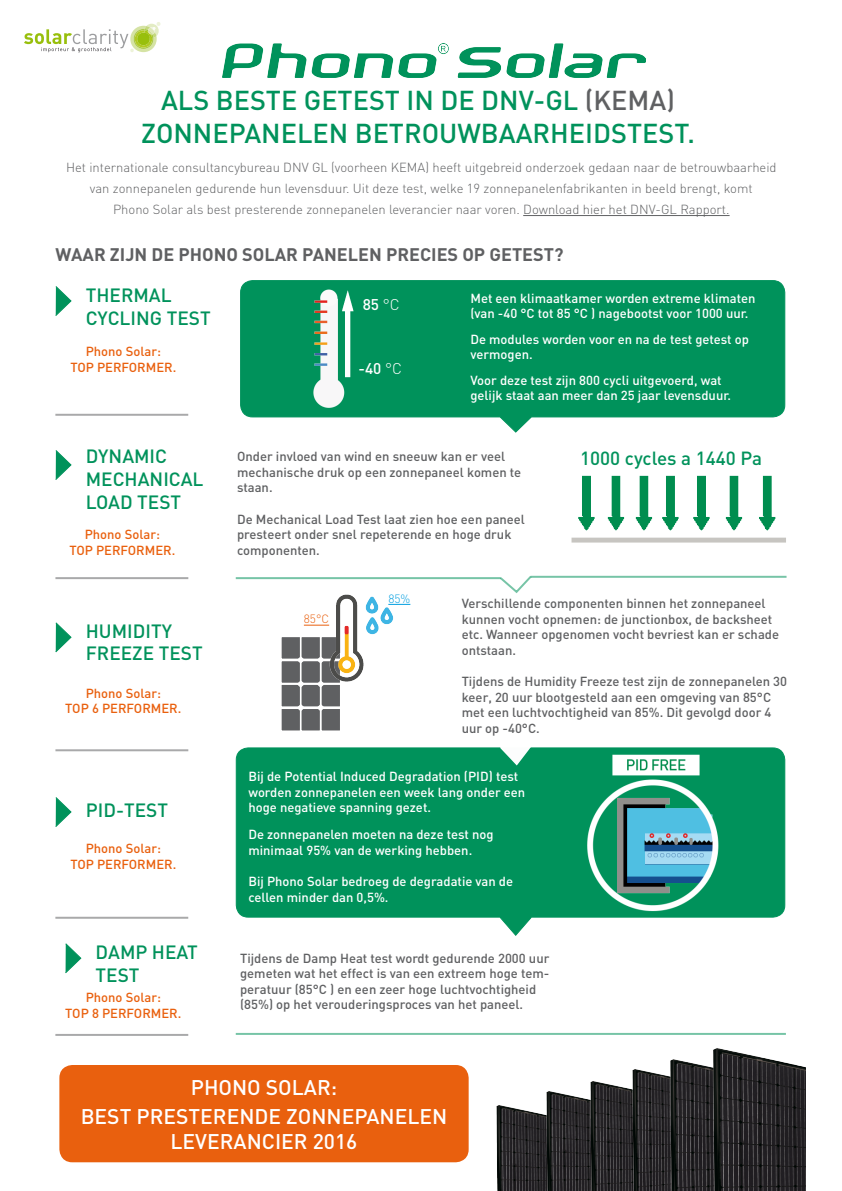
<style>
.page{position:relative;width:842px;height:1191px;background:#fff}
.page>*{position:absolute;margin:0;border:0;box-sizing:border-box;transform-origin:0 0}
.t1{font:500 27px "DIN";color:#00925b}
.t2{font:500 21px "DIN";color:#fff}
.t3{font:500 19px/22.8px "DIN";color:#00925b}
.t4{font:500 18.8px "DIN";color:#00925b}
.t5{font:700 18px "DIN";color:#5f6062}
.t6{font:500 15.4px "DIN";color:#fff}
.t7{font:500 13px/15.6px "DIN";color:#5f6062}
.t8{font:500 13px/15.6px "DIN";color:#fff}
.t9{font:300 13px/20.8px "DIN";color:#5f6062;text-align:center}
.t10{font:500 13px "DIN";color:#e9600e}
.t11{font:300 11.9px "DIN";color:#e9600e}
.t12{font:300 11.9px "DIN";color:#009ee0}
.s1{color:#5f6062}
.s2{font-weight:300}
</style>
<div class="page">
<hr style="left:55px;top:414px;width:133px;height:2px;background:#5f6062">
<hr style="left:55px;top:577px;width:133px;height:2px;background:#5f6062">
<hr style="left:55px;top:749px;width:133px;height:2px;background:#5f6062">
<hr style="left:55px;top:916px;width:133px;height:2px;background:#5f6062">
<div style="left:241px;top:280px;width:544px;height:137px;background:#00925b;border-radius:12px"></div>
<div style="left:240px;top:280px;width:545px;height:137px;border:1px solid #00925b;border-radius:12px"></div>
<svg style="left:499px;top:415px;width:33px;height:18px"></svg>
<hr style="left:236px;top:577px;width:265px;height:2px;background:#00925b">
<svg style="left:498px;top:575px;width:35px;height:18px"></svg>
<hr style="left:531px;top:576px;width:255px;height:2px;background:#00925b">
<svg style="left:55px;top:286px;width:17px;height:30px"></svg>
<svg style="left:55px;top:450px;width:17px;height:30px"></svg>
<svg style="left:55px;top:622px;width:17px;height:31px"></svg>
<svg style="left:55px;top:797px;width:17px;height:30px"></svg>
<div style="left:236px;top:748px;width:549px;height:169px;background:#00925b;border-radius:12px"></div>
<svg style="left:508px;top:927px;width:16px;height:9px"></svg>
<svg style="left:65px;top:943px;width:17px;height:31px"></svg>
<hr style="left:523px;top:215px;width:207px;height:1px;background:#5f6062">
<img style="left:252px;top:280px;width:168px;height:138px">
<img style="left:571px;top:475px;width:215px;height:68px">
<div style="left:280px;top:635px;width:22px;height:25px;background:#5f6062;border:2px solid #fff"></div>
<div style="left:300px;top:635px;width:21px;height:25px;background:#5f6062;border:2px solid #fff"></div>
<div style="left:320px;top:635px;width:22px;height:25px;background:#5f6062;border:2px solid #fff"></div>
<div style="left:280px;top:659px;width:22px;height:25px;background:#5f6062;border:2px solid #fff"></div>
<div style="left:300px;top:659px;width:21px;height:25px;background:#5f6062;border:2px solid #fff"></div>
<div style="left:320px;top:659px;width:22px;height:25px;background:#5f6062;border:2px solid #fff"></div>
<div style="left:280px;top:683px;width:22px;height:25px;background:#5f6062;border:2px solid #fff"></div>
<div style="left:300px;top:683px;width:21px;height:25px;background:#5f6062;border:2px solid #fff"></div>
<div style="left:320px;top:683px;width:22px;height:25px;background:#5f6062;border:2px solid #fff"></div>
<div style="left:280px;top:707px;width:22px;height:25px;background:#5f6062;border:2px solid #fff"></div>
<div style="left:300px;top:707px;width:21px;height:25px;background:#5f6062;border:2px solid #fff"></div>
<div style="left:320px;top:707px;width:22px;height:25px;background:#5f6062;border:2px solid #fff"></div>
<svg style="left:297px;top:656px;width:8px;height:7px"></svg>
<svg style="left:317px;top:656px;width:8px;height:7px"></svg>
<svg style="left:317px;top:680px;width:8px;height:7px"></svg>
<svg style="left:297px;top:680px;width:8px;height:7px"></svg>
<svg style="left:317px;top:704px;width:8px;height:7px"></svg>
<svg style="left:297px;top:704px;width:8px;height:7px"></svg>
<img style="left:326px;top:594px;width:75px;height:92px">
<svg style="left:304px;top:625px;width:25px;height:1px"></svg>
<svg style="left:388px;top:604px;width:22px;height:1px"></svg>
<img style="left:491px;top:747px;width:295px;height:180px">
<img style="left:222px;top:43px;width:424px;height:35px">
<hr style="left:236px;top:1033px;width:550px;height:2px;background:#00925b">
<hr style="left:55px;top:1034px;width:133px;height:2px;background:#5f6062">
<img style="left:496px;top:1105px;width:44px;height:86px">
<img style="left:540px;top:1091px;width:44px;height:100px">
<img style="left:584px;top:1081px;width:41px;height:110px">
<img style="left:625px;top:1069px;width:37px;height:122px">
<img style="left:662px;top:1059px;width:49px;height:132px">
<img style="left:711px;top:1048px;width:95px;height:143px">
<div style="left:60px;top:1066px;width:408px;height:95px;background:#e9600e;border-radius:12px"></div>
<div style="left:59px;top:1065px;width:410px;height:97px;border:2px solid #e9600e;border-radius:12px"></div>
<svg style="left:24px;top:22px;width:136px;height:30px"></svg>
<p class="t1" style="left:161px;top:83px;width:515px">ALS BESTE GETEST IN DE DNV-GL <span class="s1">(KEMA)</span></p>
<p class="t1" style="left:141px;top:116px;width:555px">ZONNEPANELEN BETROUWBAARHEIDSTEST.</p>
<p class="t9" style="left:66px;top:157px;width:712px">Het internationale consultancybureau DNV GL (voorheen KEMA) heeft uitgebreid onderzoek gedaan naar de betrouwbaarheid van zonnepanelen gedurende hun levensduur. Uit deze test, welke 19 zonnepanelenfabrikanten in beeld brengt, komt</p>
<p class="t9" style="left:113px;top:198px;width:618px">Phono Solar als best presterende zonnepanelen leverancier naar voren. Download hier het DNV-GL Rapport.</p>
<p class="t5" style="left:55px;top:243px;width:510px">WAAR ZIJN DE PHONO SOLAR PANELEN PRECIES OP GETEST?</p>
<p class="t3" style="left:86px;top:283px;width:87px">THERMAL</p>
<p class="t3" style="left:86px;top:306px;width:126px">CYCLING TEST</p>
<p class="t10" style="left:86px;top:343px;width:77px">Phono Solar:</p>
<p class="t10" style="left:70px;top:359px;width:108px">TOP PERFORMER.</p>
<p class="t3" style="left:86px;top:444px;width:83px">DYNAMIC</p>
<p class="t3" style="left:86px;top:467px;width:119px">MECHANICAL<br>LOAD TEST</p>
<p class="t10" style="left:85px;top:526px;width:77px">Phono Solar:</p>
<p class="t10" style="left:69px;top:541px;width:108px">TOP PERFORMER.</p>
<p class="t3" style="left:86px;top:618px;width:118px">HUMIDITY<br>FREEZE TEST</p>
<p class="t10" style="left:86px;top:684px;width:77px">Phono Solar:</p>
<p class="t10" style="left:65px;top:700px;width:118px">TOP 6 PERFORMER.</p>
<p class="t3" style="left:86px;top:798px;width:84px">PID-TEST</p>
<p class="t10" style="left:86px;top:840px;width:77px">Phono Solar:</p>
<p class="t10" style="left:70px;top:856px;width:108px">TOP PERFORMER.</p>
<p class="t3" style="left:96px;top:940px;width:104px">DAMP HEAT<br>TEST</p>
<p class="t10" style="left:86px;top:989px;width:77px">Phono Solar:</p>
<p class="t10" style="left:65px;top:1005px;width:118px">TOP 8 PERFORMER.</p>
<p class="t6" style="left:363px;top:295px;width:39px">85 <span class="s2">°C</span></p>
<p class="t6" style="left:358px;top:358px;width:45px">-40 <span class="s2">°C</span></p>
<p class="t8" style="left:470px;top:290px;width:287px">Met een klimaatkamer worden extreme klimaten (van -40 °C tot 85 °C ) nagebootst voor 1000 uur.</p>
<p class="t8" style="left:470px;top:331px;width:280px">De modules worden voor en na de test getest op vermogen.</p>
<p class="t8" style="left:470px;top:371px;width:262px">Voor deze test zijn 800 cycli uitgevoerd, wat gelijk staat aan meer dan 25 jaar levensduur.</p>
<p class="t7" style="left:237px;top:448px;width:286px">Onder invloed van wind en sneeuw kan er veel mechanische druk op een zonnepaneel komen te staan.</p>
<p class="t7" style="left:237px;top:510px;width:289px">De Mechanical Load Test laat zien hoe een paneel presteert onder snel repeterende en hoge druk</p>
<p class="t7" style="left:237px;top:542px;width:84px">componenten.</p>
<p class="t4" style="left:580px;top:446px;width:183px">1000 cycles a 1440 Pa</p>
<p class="t11" style="left:304px;top:612px;width:27px">85°C</p>
<p class="t12" style="left:388px;top:591px;width:24px">85%</p>
<p class="t7" style="left:462px;top:595px;width:319px">Verschillende componenten binnen het zonnepaneel kunnen vocht opnemen: de junctionbox, de backsheet etc. Wanneer opgenomen vocht bevriest kan er schade ontstaan.</p>
<p class="t7" style="left:462px;top:673px;width:327px">Tijdens de Humidity Freeze test zijn de zonnepanelen 30 keer, 20 uur blootgesteld aan een omgeving van 85°C met een luchtvochtigheid van 85%. Dit gevolgd door 4 uur op -40°C.</p>
<p class="t8" style="left:248px;top:768px;width:278px">Bij de Potential Induced Degradation (PID) test worden zonnepanelen een week lang onder een hoge negatieve spanning gezet.</p>
<p class="t8" style="left:248px;top:826px;width:247px">De zonnepanelen moeten na deze test nog</p>
<p class="t8" style="left:248px;top:842px;width:225px">minimaal 95% van de werking hebben.</p>
<p class="t8" style="left:248px;top:873px;width:266px">Bij Phono Solar bedroeg de degradatie van de</p>
<p class="t8" style="left:248px;top:889px;width:142px">cellen minder dan 0,5%.</p>
<p class="t7" style="left:240px;top:949px;width:311px">Tijdens de Damp Heat test wordt gedurende 2000 uur gemeten wat het effect is van een extreem hoge tem&shy;peratuur (85°C ) en een zeer hoge luchtvochtigheid (85%) op het verouderingsproces van het paneel.</p>
<p class="t2" style="left:191px;top:1073px;width:148px">PHONO SOLAR:</p>
<p class="t2" style="left:81px;top:1102px;width:368px">BEST PRESTERENDE ZONNEPANELEN</p>
<p class="t2" style="left:171px;top:1128px;width:188px">LEVERANCIER 2016</p>
</div>
